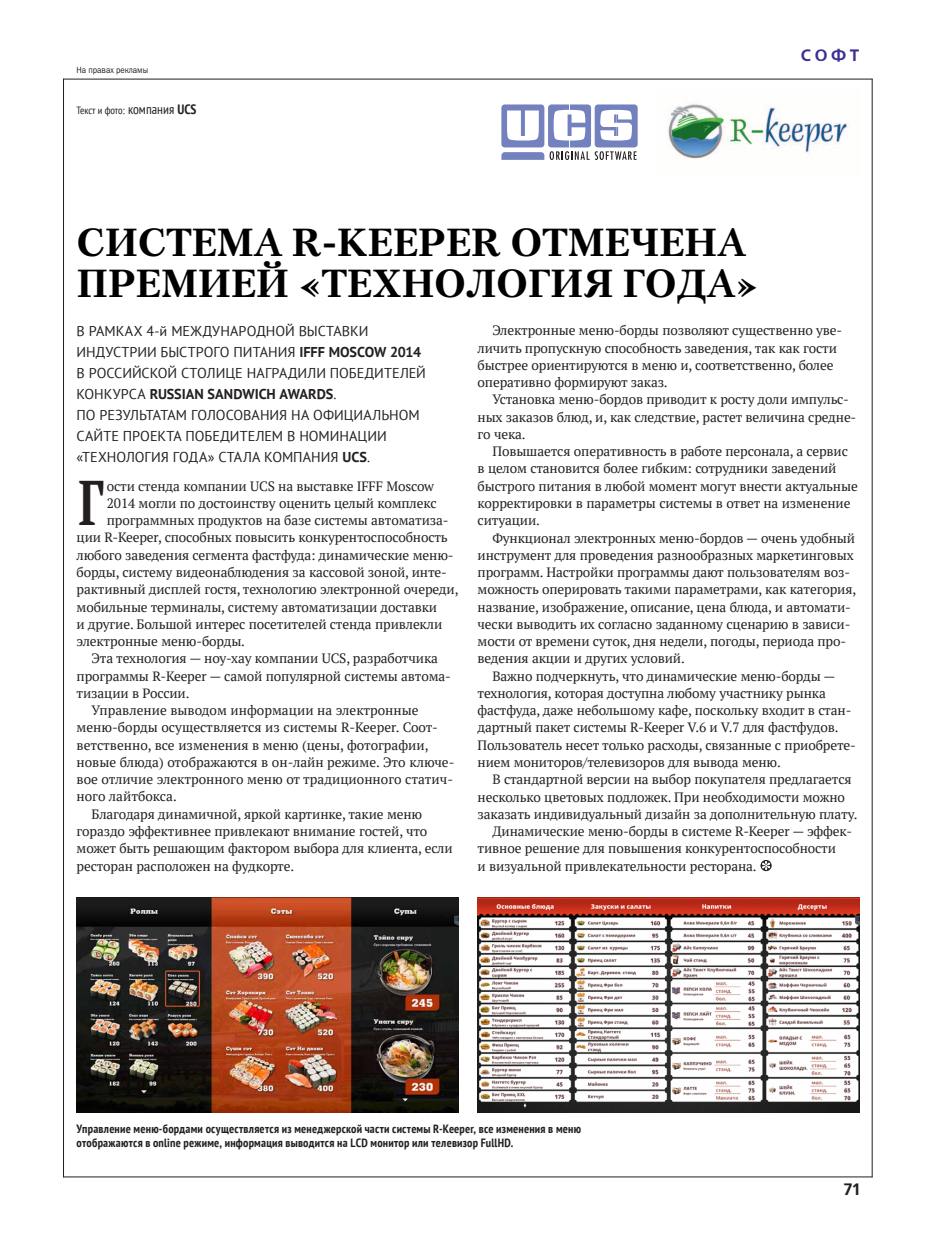
<style>
.page{position:relative;width:936px;height:1234px;background:#fff}
.page>*{position:absolute;margin:0;border:0;box-sizing:border-box;transform-origin:0 0}
.t1{font:700 62.85px "PT Serif";color:#231f20;scale:.75 1}
.t2{font:700 39px/40.5px "Petersburg C";color:#000}
.t3{font:700 16.5px "Free Set C";color:#3a2f92}
.t4{font:700 16.5px "Free Set C";color:#231f20}
.t5{font:14.25px/21px "PT Sans";letter-spacing:-.005em;color:#231f20}
.t6{font:13.5px/17.2px "PT Serif";letter-spacing:-.01em;color:#231f20}
.t7{font:700 condensed 12px/14.4px "PT Sans";letter-spacing:.02em;color:#231f20}
.t8{font:condensed 10.5px "PT Sans";letter-spacing:-.01em;color:#231f20}
.t9{font:9px "Franklin Gothic Book C";color:#231f20;scale:.89 1}
.s1{font-size:13.5px}
.s2{font-weight:700;font-size:13.5px}
.s3{font-weight:700}
</style>
<div class="page">
<hr style="left:63px;top:79px;width:809px;height:1px;background:#231f20">
<hr style="left:63px;top:1176px;width:809px;height:1px;background:#231f20">
<hr style="left:871px;top:79px;width:1px;height:1097px;background:#231f20">
<svg style="left:760px;top:860px;width:11px;height:10px"></svg>
<svg style="left:501px;top:104px;width:136px;height:56px"></svg>
<img style="left:77px;top:897px;width:381px;height:214px">
<img style="left:477px;top:897px;width:382px;height:214px">
<img style="left:668px;top:103px;width:181px;height:56px">
<hr style="left:63px;top:79px;width:1px;height:1097px;background:#231f20">
<p class="t9" style="left:77px;top:65px;width:82px">На правах рекламы</p>
<p class="t8" style="left:77px;top:103px;width:121px">Текст и фото: <span class="s1">компания</span> <span class="s2">UCS</span></p>
<p class="t3" style="left:800px;top:46px;width:60px">СОФТ</p>
<h2 class="t2" style="left:76px;top:221px;width:684px">СИСТЕМА R-KEEPER ОТМЕЧЕНА<br>ПРЕМИЕЙ «ТЕХНОЛОГИЯ ГОДА»</h2>
<p class="t5" style="left:76px;top:320px;width:351px">В РАМКАХ 4-й МЕЖДУНАРОДНОЙ ВЫСТАВКИ ИНДУСТРИИ БЫСТРОГО ПИТАНИЯ <span class="s3">IFFF MOSCOW 2014<br></span>В РОССИЙСКОЙ СТОЛИЦЕ НАГРАДИЛИ ПОБЕДИТЕЛЕЙ КОНКУРСА <span class="s3">RUSSIAN SANDWICH AWARDS</span>.<br>ПО РЕЗУЛЬТАТАМ ГОЛОСОВАНИЯ НА ОФИЦИАЛЬНОМ САЙТЕ ПРОЕКТА ПОБЕДИТЕЛЕМ В НОМИНАЦИИ «ТЕХНОЛОГИЯ ГОДА» СТАЛА КОМПАНИЯ <span class="s3">UCS</span>.</p>
<p class="t6" style="left:477px;top:322px;width:366px;text-indent:15px">Электронные меню-борды позволяют существенно уве&shy;личить пропускную способность заведения, так как гости быстрее ориентируются в меню и, соответственно, более оперативно формируют заказ.</p>
<p class="t6" style="left:477px;top:391px;width:380px;text-indent:15px">Установка меню-бордов приводит к росту доли импульс&shy;ных заказов блюд, и, как следствие, растет величина средне&shy;го чека.</p>
<p class="t6" style="left:477px;top:442px;width:382px;text-indent:15px">Повышается оперативность в работе персонала, а сервис в целом становится более гибким: сотрудники заведений быстрого питания в любой момент могут внести актуальные корректировки в параметры системы в ответ на изменение ситуации.</p>
<p class="t6" style="left:492px;top:529px;width:364px">Функционал электронных меню-бордов — очень удобный</p>
<p class="t6" style="left:477px;top:546px;width:378px">инструмент для проведения разнообразных маркетинговых</p>
<p class="t6" style="left:477px;top:563px;width:374px">программ. Настройки программы дают пользователям воз-</p>
<p class="t6" style="left:477px;top:580px;width:380px">можность оперировать такими параметрами, как категория,</p>
<p class="t6" style="left:477px;top:598px;width:375px">название, изображение, описание, цена блюда, и автомати-</p>
<p class="t6" style="left:477px;top:615px;width:374px">чески выводить их согласно заданному сценарию в зависи-</p>
<p class="t6" style="left:477px;top:632px;width:370px">мости от времени суток, дня недели, погоды, периода про-</p>
<p class="t6" style="left:477px;top:649px;width:209px">ведения акции и других условий.</p>
<p class="t6" style="left:492px;top:667px;width:344px">Важно подчеркнуть, что динамические меню-борды —</p>
<p class="t6" style="left:477px;top:684px;width:350px">технология, которая доступна любому участнику рынка</p>
<p class="t6" style="left:477px;top:701px;width:375px">фастфуда, даже небольшому кафе, поскольку входит в стан-</p>
<p class="t6" style="left:477px;top:718px;width:362px">дартный пакет системы R-Keeper V.6 и V.7 для фастфудов.</p>
<p class="t6" style="left:477px;top:736px;width:380px">Пользователь несет только расходы, связанные с приобрете-</p>
<p class="t6" style="left:477px;top:753px;width:305px">нием мониторов/телевизоров для вывода меню.</p>
<p class="t6" style="left:492px;top:770px;width:360px">В стандартной версии на выбор покупателя предлагается</p>
<p class="t6" style="left:477px;top:787px;width:369px">несколько цветовых подложек. При необходимости можно</p>
<p class="t6" style="left:477px;top:805px;width:381px">заказать индивидуальный дизайн за дополнительную плату.</p>
<p class="t6" style="left:492px;top:822px;width:361px">Динамические меню-борды в системе R-Keeper — эффек-</p>
<p class="t6" style="left:477px;top:839px;width:360px">тивное решение для повышения конкурентоспособности</p>
<p class="t6" style="left:477px;top:856px;width:280px">и визуальной привлекательности ресторана.</p>
<h1 class="t1" style="left:78px;top:460px;width:36px">г</h1>
<p class="t6" style="left:107px;top:477px;width:329px">ости стенда компании UCS на выставке IFFF Moscow</p>
<p class="t6" style="left:107px;top:494px;width:331px">2014 могли по достоинству оценить целый комплекс</p>
<p class="t6" style="left:107px;top:511px;width:343px">программных продуктов на базе системы автоматиза-</p>
<p class="t6" style="left:77px;top:528px;width:372px">ции R-Keeper, способных повысить конкурентоспособность</p>
<p class="t6" style="left:77px;top:546px;width:378px">любого заведения сегмента фастфуда: динамические меню-</p>
<p class="t6" style="left:77px;top:563px;width:372px">борды, систему видеонаблюдения за кассовой зоной, инте-</p>
<p class="t6" style="left:77px;top:580px;width:383px">рактивный дисплей гостя, технологию электронной очереди,</p>
<p class="t6" style="left:77px;top:598px;width:362px">мобильные терминалы, систему автоматизации доставки</p>
<p class="t6" style="left:77px;top:615px;width:367px">и другие. Большой интерес посетителей стенда привлекли</p>
<p class="t6" style="left:77px;top:632px;width:170px">электронные меню-борды.</p>
<p class="t6" style="left:91px;top:649px;width:348px">Эта технология — ноу-хау компании UCS, разработчика</p>
<p class="t6" style="left:77px;top:667px;width:376px">программы R-Keeper — самой популярной системы автома-</p>
<p class="t6" style="left:77px;top:684px;width:114px">тизации в России.</p>
<p class="t6" style="left:91px;top:701px;width:329px">Управление выводом информации на электронные</p>
<p class="t6" style="left:77px;top:718px;width:363px">меню-борды осуществляется из системы R-Keeper. Соот-</p>
<p class="t6" style="left:77px;top:736px;width:353px">ветственно, все изменения в меню (цены, фотографии,</p>
<p class="t6" style="left:77px;top:753px;width:379px">новые блюда) отображаются в он-лайн режиме. Это ключе-</p>
<p class="t6" style="left:77px;top:770px;width:378px">вое отличие электронного меню от традиционного статич-</p>
<p class="t6" style="left:77px;top:787px;width:102px">ного лайтбокса.</p>
<p class="t6" style="left:91px;top:805px;width:332px">Благодаря динамичной, яркой картинке, такие меню</p>
<p class="t6" style="left:77px;top:822px;width:352px">гораздо эффективнее привлекают внимание гостей, что</p>
<p class="t6" style="left:77px;top:839px;width:377px">может быть решающим фактором выбора для клиента, если</p>
<p class="t6" style="left:77px;top:856px;width:219px">ресторан расположен на фудкорте.</p>
<p class="t7" style="left:77px;top:1120px;width:506px">Управление меню-бордами осуществляется из менеджерской части системы R-Keeper, все изменения в меню отображаются в online режиме, информация выводится на LCD монитор или телевизор FullHD.</p>
<p class="t4" style="left:843px;top:1179px;width:17px">71</p>
</div>
